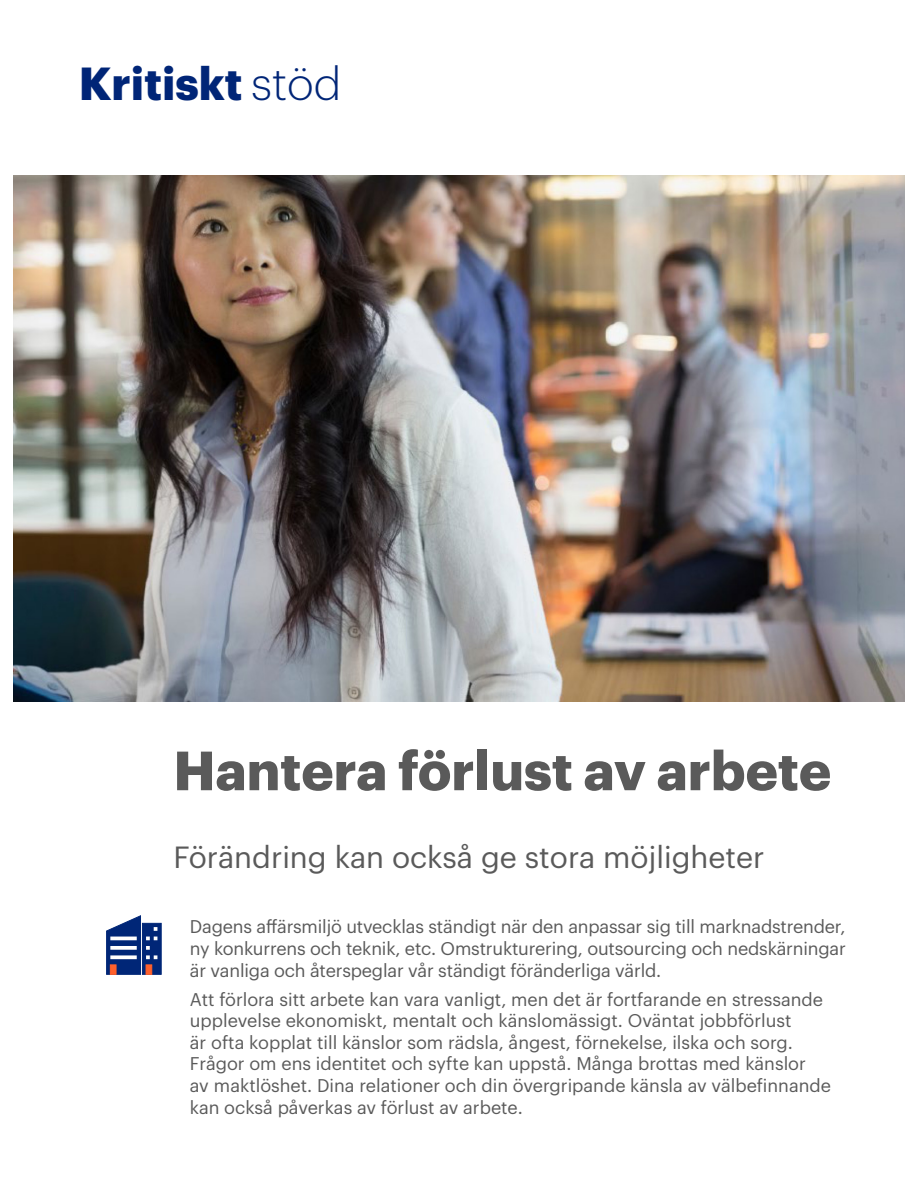
<style>
.page{position:relative;width:918px;height:1188px;background:#fff}
.page>*{position:absolute;margin:0;border:0;box-sizing:border-box;transform-origin:0 0}
.Paragraph_Style1{font:700 54px "Graphik";color:#5a5a5a}
.Paragraph_Style1-2{font:700 45.3px "Graphik";color:#002577}
.Paragraph_Style1-3{font:30px "Graphik";color:#5a5a5a}
.Paragraph_Style2{font:18px/21.6px "Graphik";color:#5a5a5a;text-align:justify}
.s1{font-weight:300;font-size:45px}
</style>
<div class="page">
<img style="left:14px;top:176px;width:890px;height:526px">
<div style="left:142px;top:923px;width:19px;height:51px;background:#002677"></div>
<svg style="left:107px;top:916px;width:50px;height:58px"></svg>
<p class="Paragraph_Style1-2" style="left:79px;top:49px;width:264px">Kritiskt <span class="s1">stöd</span></p>
<p class="Paragraph_Style1" style="left:173px;top:729px;width:659px">Hantera förlust av arbete</p>
<p class="Paragraph_Style1-3" style="left:173px;top:835px;width:593px">Förändring kan också ge stora möjligheter</p>
<p class="Paragraph_Style2" style="left:190px;top:914px;width:657px">Dagens affärsmiljö utvecklas ständigt när den anpassar sig till marknadstrender, ny konkurrens och teknik, etc. Omstrukturering, outsourcing och nedskärningar är vanliga och återspeglar vår ständigt föränderliga värld.</p>
<p class="Paragraph_Style2" style="left:190px;top:987px;width:643px;text-align:left">Att förlora sitt arbete kan vara vanligt, men det är fortfarande en stressande upplevelse ekonomiskt, mentalt och känslomässigt. Oväntat jobbförlust<br>är ofta kopplat till känslor som rädsla, ångest, förnekelse, ilska och sorg.<br>Frågor om ens identitet och syfte kan uppstå. Många brottas med känslor<br>av maktlöshet. Dina relationer och din övergripande känsla av välbefinnande kan också påverkas av förlust av arbete.</p>
</div>
